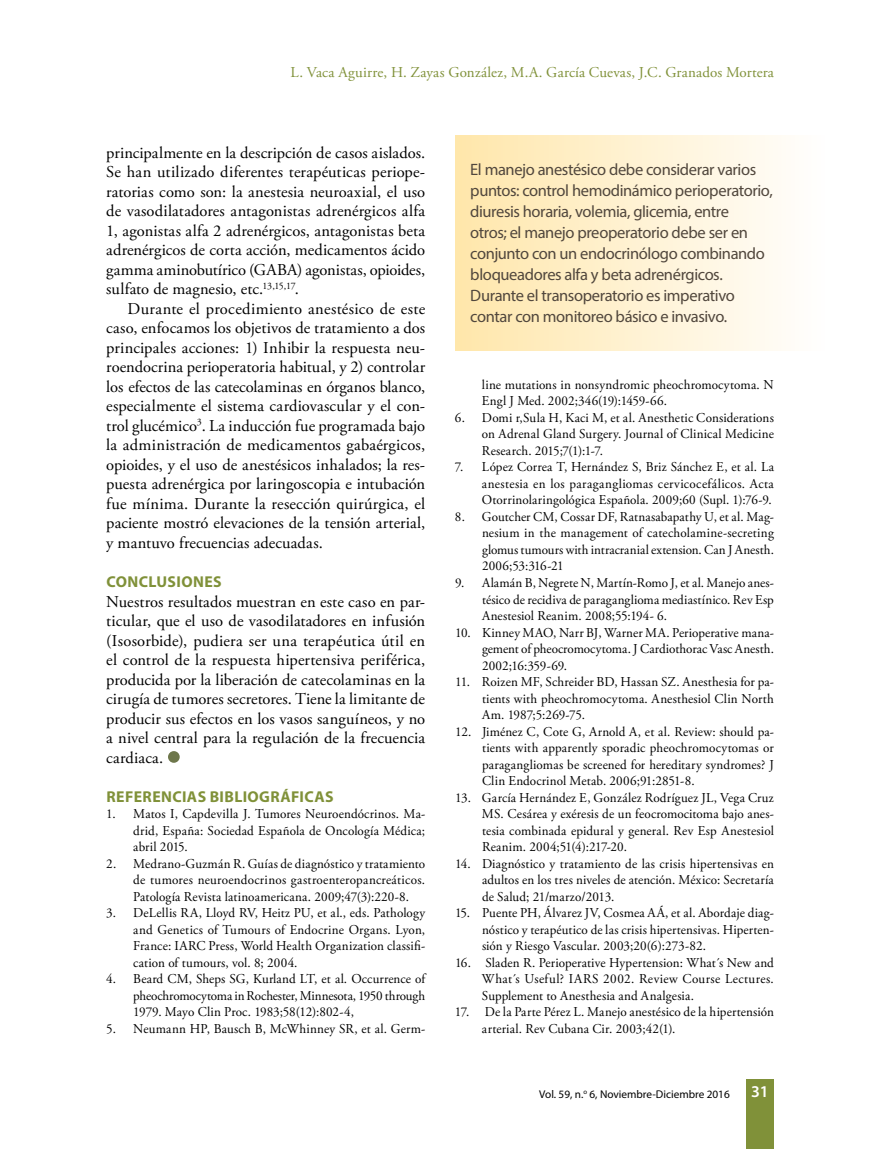
<style>
.page{position:relative;width:893px;height:1149px;background:#fff}
.page>*{position:absolute;margin:0;border:0;box-sizing:border-box;transform-origin:0 0}
.t1{font:16.5px/19.5px "Adobe Garamond Pro";letter-spacing:.005em;color:#000;text-align:justify}
.t2{font:16.5px/21px "Myriad Pro";letter-spacing:-.025em;color:#51473d}
.t3{font:600 16.5px "Myriad Pro";color:#fff}
.t4{font:700 15.75px "Myriad Pro";letter-spacing:.025em;color:#809139}
.t5{font:15px "Adobe Garamond Pro";letter-spacing:.01em;color:#809139}
.t6{font:13.5px/16.5px "Adobe Garamond Pro";letter-spacing:.01em;color:#000;text-align:justify}
.t7{font:11.25px "Myriad Pro";color:#000}
</style>
<div class="page">
<div style="left:746px;top:1078px;width:28px;height:70px;background:#809139"></div>
<div style="left:455px;top:135px;width:370px;height:215px;background:linear-gradient(to right,#ffe6aa,#fffefe)"></div>
<div style="left:168px;top:750px;width:12px;height:12px;background:#6e774b;border-radius:50%"></div>
<p class="t5" style="left:290px;top:63px;width:485px">L. Vaca Aguirre, H. Zayas González, M.A. García Cuevas, J.C. Granados Mortera</p>
<p class="t1" style="left:106px;top:143px;width:321px">principalmente en la descripción de casos aislados.<br>Se han utilizado diferentes terapéuticas periope&shy;ratorias como son: la anestesia neuroaxial, el uso de vasodilatadores antagonistas adrenérgicos alfa 1, agonistas alfa 2 adrenérgicos, antagonistas beta adrenérgicos de corta acción, medicamentos ácido gamma aminobutírico (GABA) agonistas, opioides, sulfato de magnesio, etc.<sup>13,15,17</sup>.</p>
<p class="t1" style="left:106px;top:299px;width:320px;text-indent:21px">Durante el procedimiento anestésico de este caso, enfocamos los objetivos de tratamiento a dos principales acciones: 1) Inhibir la respuesta neu&shy;roendocrina perioperatoria habitual, y 2) controlar los efectos de las catecolaminas en órganos blanco, especialmente el sistema cardiovascular y el con&shy;trol glucémico<sup>3</sup>. La inducción fue programada bajo la administración de medicamentos gabaérgicos, opioides, y el uso de anestésicos inhalados; la res&shy;puesta adrenérgica por laringoscopia e intubación fue mínima. Durante la resección quirúrgica, el paciente mostró elevaciones de la tensión arterial, y mantuvo frecuencias adecuadas.</p>
<p class="t4" style="left:106px;top:571px;width:117px">CONCLUSIONES</p>
<p class="t1" style="left:106px;top:592px;width:321px">Nuestros resultados muestran en este caso en par&shy;ticular, que el uso de vasodilatadores en infusión (Isosorbide), pudiera ser una terapéutica útil en el control de la respuesta hipertensiva periférica, producida por la liberación de catecolaminas en la cirugía de tumores secretores. Tiene la limitante de producir sus efectos en los vasos sanguíneos, y no a nivel central para la regulación de la frecuencia cardiaca.</p>
<p class="t4" style="left:106px;top:785px;width:229px">REFERENCIAS BIBLIOGRÁFICAS</p>
<p class="t6" style="left:133px;top:805px;width:293px;text-indent:-27px">1. Matos I, Capdevilla J. Tumores Neuroendócrinos. Ma&shy;drid, España: Sociedad Española de Oncología Médica; abril 2015.</p>
<p class="t6" style="left:133px;top:855px;width:293px;text-indent:-27px">2. Medrano-Guzmán R. Guías de diagnóstico y tratamiento de tumores neuroendocrinos gastroenteropancreáticos.<br>Patología Revista latinoamericana. 2009;47(3):220-8.</p>
<p class="t6" style="left:133px;top:904px;width:293px;text-indent:-27px">3. DeLellis RA, Lloyd RV, Heitz PU, et al., eds. Pathology and Genetics of Tumours of Endocrine Organs. Lyon, France: IARC Press, World Health Organization classifi&shy;cation of tumours, vol. 8; 2004.</p>
<p class="t6" style="left:133px;top:970px;width:295px;text-indent:-27px">4. Beard CM, Sheps SG, Kurland LT, et al. Occurrence of pheochromocytoma in Rochester, Minnesota, 1950 through 1979. Mayo Clin Proc. 1983;58(12):802-4,</p>
<p class="t6" style="left:106px;top:1020px;width:320px">5. Neumann HP, Bausch B, McWhinney SR, et al. Germ-</p>
<p class="t2" style="left:470px;top:158px;width:304px">El manejo anestésico debe considerar varios puntos: control hemodinámico perioperatorio, diuresis horaria, volemia, glicemia, entre<br>otros; el manejo preoperatorio debe ser en conjunto con un endocrinólogo combinando bloqueadores alfa y beta adrenérgicos.<br>Durante el transoperatorio es imperativo contar con monitoreo básico e invasivo.</p>
<p class="t6" style="left:482px;top:376px;width:293px">line mutations in nonsyndromic pheochromocytoma. N<br>Engl J Med. 2002;346(19):1459-66.</p>
<p class="t6" style="left:482px;top:409px;width:293px;text-indent:-27px">6. Domi r,Sula H, Kaci M, et al. Anesthetic Considerations on Adrenal Gland Surgery. Journal of Clinical Medicine Research. 2015;7(1):1-7.</p>
<p class="t6" style="left:482px;top:459px;width:294px;text-indent:-27px">7. López Correa T, Hernández S, Briz Sánchez E, et al. La anestesia en los paragangliomas cervicocefálicos. Acta Otorrinolaringológica Española. 2009;60 (Supl. 1):76-9.</p>
<p class="t6" style="left:482px;top:508px;width:293px;text-indent:-27px">8. Goutcher CM, Cossar DF, Ratnasabapathy U, et al. Mag&shy;nesium in the management of catecholamine-secreting glomus tumours with intracranial extension. Can J Anesth.<br>2006;53:316-21</p>
<p class="t6" style="left:482px;top:574px;width:293px;text-indent:-27px">9. Alamán B, Negrete N, Martín-Romo J, et al. Manejo anes&shy;tésico de recidiva de paraganglioma mediastínico. Rev Esp Anestesiol Reanim. 2008;55:194- 6.</p>
<p class="t6" style="left:482px;top:624px;width:293px;text-indent:-27px">10. Kinney MAO, Narr BJ, Warner MA. Perioperative mana&shy;gement of pheocromocytoma. J Cardiothorac Vasc Anesth.<br>2002;16:359-69.</p>
<p class="t6" style="left:482px;top:673px;width:293px;text-indent:-27px">11. Roizen MF, Schreider BD, Hassan SZ. Anesthesia for pa&shy;tients with pheochromocytoma. Anesthesiol Clin North Am. 1987;5:269-75.</p>
<p class="t6" style="left:482px;top:723px;width:293px;text-indent:-27px">12. Jiménez C, Cote G, Arnold A, et al. Review: should pa&shy;tients with apparently sporadic pheochromocytomas or paragangliomas be screened for hereditary syndromes? J Clin Endocrinol Metab. 2006;91:2851-8.</p>
<p class="t6" style="left:482px;top:789px;width:293px;text-indent:-27px">13. García Hernández E, González Rodríguez JL, Vega Cruz MS. Cesárea y exéresis de un feocromocitoma bajo anes&shy;tesia combinada epidural y general. Rev Esp Anestesiol Reanim. 2004;51(4):217-20.</p>
<p class="t6" style="left:482px;top:855px;width:294px;text-indent:-27px">14. Diagnóstico y tratamiento de las crisis hipertensivas en adultos en los tres niveles de atención. México: Secretaría de Salud; 21/marzo/2013.</p>
<p class="t6" style="left:482px;top:904px;width:293px;text-indent:-27px">15. Puente PH, Álvarez JV, Cosmea AÁ, et al. Abordaje diag&shy;nóstico y terapéutico de las crisis hipertensivas. Hiperten&shy;sión y Riesgo Vascular. 2003;20(6):273-82.</p>
<p class="t6" style="left:482px;top:954px;width:293px;text-indent:-27px">16. Sladen R. Perioperative Hypertension: What´s New and What´s Useful? IARS 2002. Review Course Lectures.<br>Supplement to Anesthesia and Analgesia.</p>
<p class="t6" style="left:482px;top:1003px;width:293px;text-indent:-27px">17. De la Parte Pérez L. Manejo anestésico de la hipertensión arterial. Rev Cubana Cir. 2003;42(1).</p>
<p class="t7" style="left:539px;top:1086px;width:192px">Vol. 59, n.<sup>o</sup> 6, Noviembre-Diciembre 2016</p>
<p class="t3" style="left:751px;top:1080px;width:19px">31</p>
</div>
